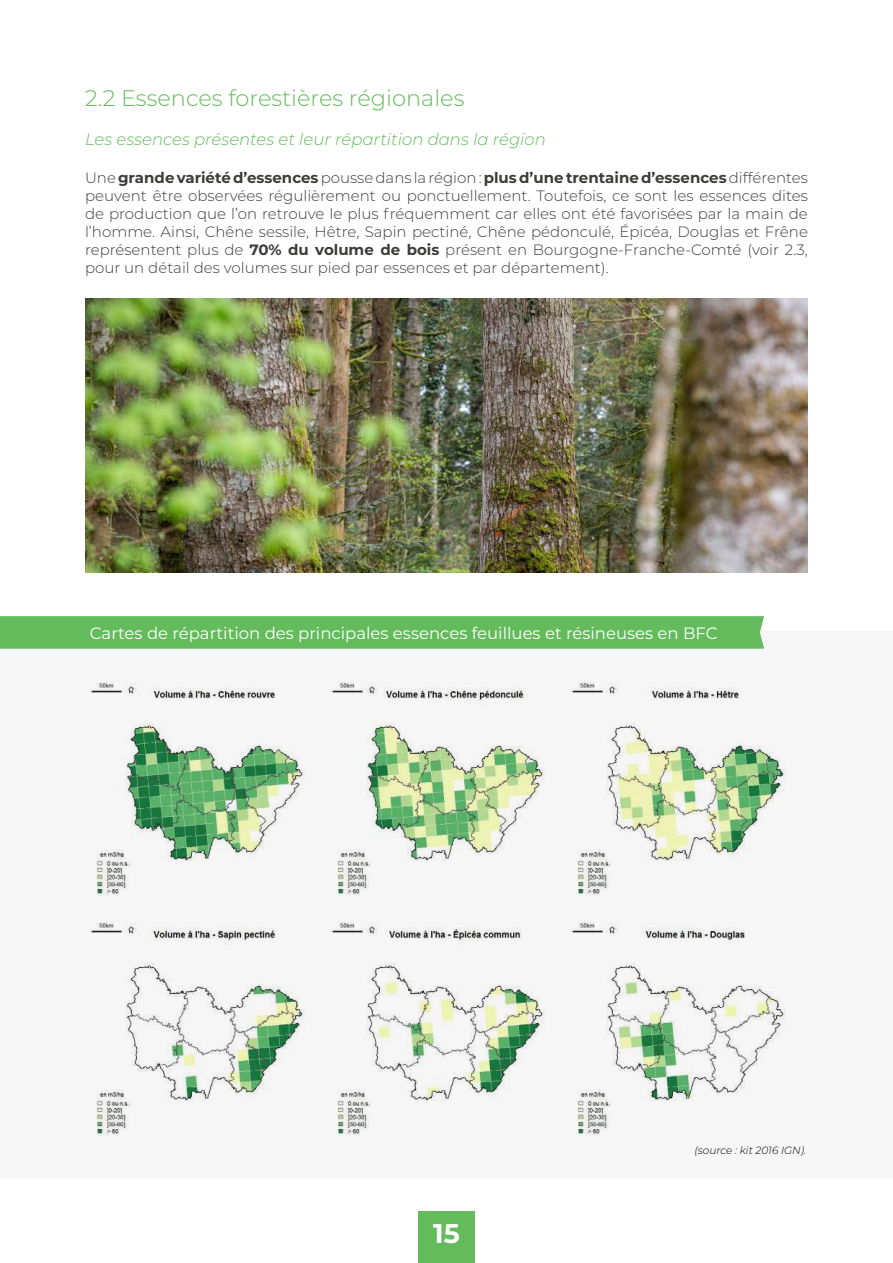
<style>
.page{position:relative;width:893px;height:1263px;background:#fff}
.page>*{position:absolute;margin:0;border:0;box-sizing:border-box;transform-origin:0 0}
.t1{font:700 27px "Montserrat Alternates";color:#fff}
.t2{font:300 22.5px "Montserrat";color:#64bb5c}
.t3{font:16.5px "Montserrat";color:#fff}
.t4{font:italic 300 16.5px "Montserrat";color:#64bb5c}
.t5{font:300 15px/18px "Montserrat";color:#3c3c3b;text-align:justify}
.t6{font:italic 300 10.5px "Montserrat";color:#000}
.s1{font-weight:700}
</style>
<div class="page">
<div style="left:418px;top:1211px;width:57px;height:52px;background:#64bb5c"></div>
<div style="left:0;top:631px;width:893px;height:547px;background:#f6f6f6"></div>
<img style="left:91px;top:682px;width:695px;height:453px">
<div style="left:0;top:616px;width:764px;height:33px;background:#64bb5c"></div>
<img style="left:85px;top:298px;width:723px;height:275px">
<h2 class="t2" style="left:85px;top:82px;width:381px">2.2 Essences forestières régionales</h2>
<p class="t4" style="left:85px;top:128px;width:462px">Les essences présentes et leur répartition dans la région</p>
<p class="t5" style="left:85px;top:168px;width:724px">Une <span class="s1">grande variété d’essences</span> pousse dans la région : <span class="s1">plus d’une trentaine d’essences</span> différentes peuvent être observées régulièrement ou ponctuellement. Toutefois, ce sont les essences dites de production que l’on retrouve le plus fréquemment car elles ont été favorisées par la main de l’homme. Ainsi, Chêne sessile, Hêtre, Sapin pectiné, Chêne pédonculé, Épicéa, Douglas et Frêne représentent plus de <span class="s1">70% du volume de bois</span> présent en Bourgogne-Franche-Comté (voir 2.3, pour un détail des volumes sur pied par essences et par département).</p>
<p class="t3" style="left:90px;top:622px;width:629px">Cartes de répartition des principales essences feuillues et résineuses en BFC</p>
<h1 class="t1" style="left:433px;top:1213px;width:28px">15</h1>
<p class="t6" style="left:694px;top:1143px;width:113px">(source : kit 2016 IGN).</p>
</div>
